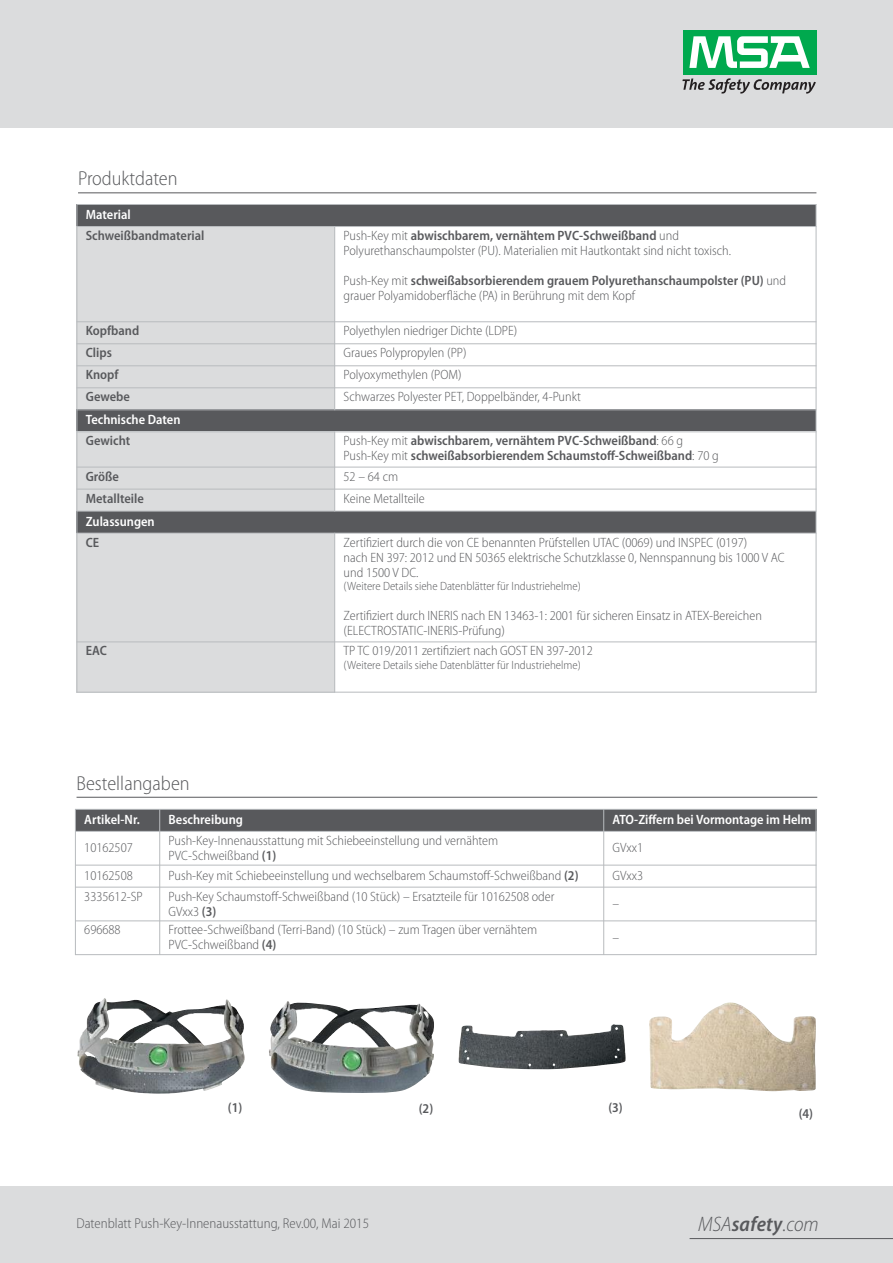
<style>
.page{position:relative;width:893px;height:1263px;background:#fff}
.page>*{position:absolute;margin:0;border:0;box-sizing:border-box;transform-origin:0 0}
.t1{font:italic 300 semi-condensed 21px "Myriad Pro";color:#58595c}
.t2{font:300 semi-condensed 20.25px "Myriad Pro";color:#58595c}
.t3{font:300 semi-condensed 14.25px "Myriad Pro";color:#58595c}
.t4{font:300 semi-condensed 13.5px/15px "Myriad Pro";color:#58595c}
.t5{font:600 semi-condensed 13.5px/15px "Myriad Pro";color:#58595c}
.t6{font:600 semi-condensed 13.5px "Myriad Pro";color:#fff}
.t7{font:300 semi-condensed 12px "Myriad Pro";color:#58595c}
.s1{font-weight:600}
.s2{font-weight:300}
</style>
<div class="page">
<div style="left:0;top:1186px;width:893px;height:77px;background:#dbdcdd"></div>
<div style="left:0;top:0;width:893px;height:128px;background:#dbdcdd"></div>
<div style="left:683px;top:30px;width:133px;height:44px;background:#00a94e"></div>
<svg style="left:689px;top:36px;width:121px;height:32px"></svg>
<svg style="left:682px;top:78px;width:134px;height:16px"></svg>
<hr style="left:690px;top:1238px;width:203px;height:1px;background:#58595c">
<img style="left:269px;top:1001px;width:165px;height:92px">
<img style="left:459px;top:1024px;width:167px;height:45px">
<img style="left:649px;top:1003px;width:167px;height:88px">
<img style="left:77px;top:998px;width:168px;height:96px">
<hr style="left:78px;top:192px;width:738px;height:1px;background:#58595c">
<div style="left:77px;top:204px;width:739px;height:22px;background:#58595c"></div>
<div style="left:77px;top:226px;width:258px;height:96px;background:#dbdcdd"></div>
<div style="left:77px;top:322px;width:258px;height:22px;background:#dbdcdd"></div>
<div style="left:77px;top:344px;width:258px;height:22px;background:#dbdcdd"></div>
<div style="left:77px;top:366px;width:258px;height:22px;background:#dbdcdd"></div>
<div style="left:77px;top:388px;width:258px;height:22px;background:#dbdcdd"></div>
<div style="left:77px;top:410px;width:739px;height:22px;background:#58595c"></div>
<div style="left:77px;top:432px;width:258px;height:35px;background:#dbdcdd"></div>
<div style="left:77px;top:467px;width:258px;height:22px;background:#dbdcdd"></div>
<div style="left:77px;top:489px;width:258px;height:22px;background:#dbdcdd"></div>
<div style="left:77px;top:511px;width:739px;height:22px;background:#58595c"></div>
<div style="left:77px;top:533px;width:258px;height:109px;background:#dbdcdd"></div>
<div style="left:77px;top:642px;width:258px;height:50px;background:#dbdcdd"></div>
<hr style="left:77px;top:204px;width:1px;height:488px;background:#b8bbbe">
<hr style="left:334px;top:226px;width:1px;height:184px;background:#b8bbbe">
<hr style="left:334px;top:431px;width:1px;height:80px;background:#b8bbbe">
<hr style="left:334px;top:533px;width:1px;height:159px;background:#b8bbbe">
<hr style="left:816px;top:204px;width:1px;height:488px;background:#b8bbbe">
<hr style="left:77px;top:204px;width:739px;height:1px;background:#b8bbbe">
<hr style="left:77px;top:226px;width:739px;height:1px;background:#b8bbbe">
<hr style="left:77px;top:321px;width:739px;height:1px;background:#b8bbbe">
<hr style="left:77px;top:343px;width:739px;height:1px;background:#b8bbbe">
<hr style="left:77px;top:365px;width:739px;height:1px;background:#b8bbbe">
<hr style="left:77px;top:387px;width:739px;height:1px;background:#b8bbbe">
<hr style="left:77px;top:409px;width:739px;height:1px;background:#b8bbbe">
<hr style="left:77px;top:431px;width:739px;height:1px;background:#b8bbbe">
<hr style="left:77px;top:467px;width:739px;height:1px;background:#b8bbbe">
<hr style="left:77px;top:489px;width:739px;height:1px;background:#b8bbbe">
<hr style="left:77px;top:511px;width:739px;height:1px;background:#b8bbbe">
<hr style="left:77px;top:533px;width:739px;height:1px;background:#b8bbbe">
<hr style="left:77px;top:641px;width:739px;height:1px;background:#b8bbbe">
<hr style="left:77px;top:692px;width:739px;height:1px;background:#b8bbbe">
<hr style="left:77px;top:797px;width:740px;height:1px;background:#58595c">
<div style="left:75px;top:809px;width:85px;height:22px;background:#58595c"></div>
<div style="left:160px;top:809px;width:444px;height:22px;background:#58595c"></div>
<div style="left:604px;top:809px;width:212px;height:22px;background:#58595c"></div>
<hr style="left:75px;top:809px;width:1px;height:146px;background:#b8bbbe">
<hr style="left:159px;top:809px;width:1px;height:146px;background:#b8bbbe">
<hr style="left:603px;top:809px;width:1px;height:146px;background:#b8bbbe">
<hr style="left:816px;top:809px;width:1px;height:146px;background:#b8bbbe">
<hr style="left:75px;top:809px;width:741px;height:1px;background:#b8bbbe">
<hr style="left:75px;top:831px;width:741px;height:1px;background:#b8bbbe">
<hr style="left:75px;top:865px;width:741px;height:1px;background:#b8bbbe">
<hr style="left:75px;top:887px;width:741px;height:1px;background:#b8bbbe">
<hr style="left:75px;top:920px;width:741px;height:1px;background:#b8bbbe">
<hr style="left:75px;top:954px;width:741px;height:1px;background:#b8bbbe">
<h2 class="t2" style="left:78px;top:168px;width:101px">Produktdaten</h2>
<p class="t6" style="left:86px;top:207px;width:46px">Material</p>
<p class="t5" style="left:86px;top:228px;width:120px">Schweißbandmaterial</p>
<p class="t4" style="left:344px;top:228px;width:389px">Push-Key mit <span class="s1">abwischbarem, vernähtem PVC-Schweißband</span> und<br>Polyurethanschaumpolster (PU). Materialien mit Hautkontakt sind nicht toxisch.</p>
<p class="t4" style="left:344px;top:273px;width:444px">Push-Key mit <span class="s1">schweißabsorbierendem grauem Polyurethanschaumpolster (PU)</span> und grauer Polyamidoberfläche (PA) in Berührung mit dem Kopf</p>
<p class="t5" style="left:86px;top:323px;width:55px">Kopfband</p>
<p class="t4" style="left:344px;top:324px;width:175px">Polyethylen niedriger Dichte (LDPE)</p>
<p class="t5" style="left:86px;top:345px;width:28px">Clips</p>
<p class="t4" style="left:344px;top:346px;width:124px">Graues Polypropylen (PP)</p>
<p class="t5" style="left:86px;top:367px;width:34px">Knopf</p>
<p class="t4" style="left:344px;top:368px;width:120px">Polyoxymethylen (POM)</p>
<p class="t5" style="left:86px;top:389px;width:46px">Gewebe</p>
<p class="t4" style="left:344px;top:390px;width:239px">Schwarzes Polyester PET, Doppelbänder, 4-Punkt</p>
<p class="t6" style="left:86px;top:412px;width:96px">Technische Daten</p>
<p class="t5" style="left:86px;top:433px;width:46px">Gewicht</p>
<p class="t5" style="left:344px;top:433px;width:377px"><span class="s2">Push-Key mit</span> abwischbarem, vernähtem PVC-Schweißband<span class="s2">: 66 g<br>Push-Key mit</span> schweißabsorbierendem Schaumstoff-Schweißband<span class="s2">: 70 g</span></p>
<p class="t5" style="left:86px;top:469px;width:35px">Größe</p>
<p class="t4" style="left:344px;top:469px;width:56px">52–64cm</p>
<p class="t5" style="left:86px;top:491px;width:60px">Metallteile</p>
<p class="t4" style="left:344px;top:491px;width:83px">Keine Metallteile</p>
<p class="t6" style="left:86px;top:513px;width:70px">Zulassungen</p>
<p class="t5" style="left:86px;top:535px;width:15px">CE</p>
<p class="t4" style="left:344px;top:535px;width:443px">Zertifiziert durch die von CE benannten Prüfstellen UTAC (0069) und INSPEC (0197)<br>nach EN 397: 2012 und EN 50365 elektrische Schutzklasse 0, Nennspannung bis 1000 V AC und 1500 V DC.</p>
<p class="t7" style="left:344px;top:580px;width:239px">(Weitere Details siehe Datenblätter für Industriehelme)</p>
<p class="t4" style="left:344px;top:608px;width:420px">Zertifiziert durch INERIS nach EN 13463-1: 2001 für sicheren Einsatz in ATEX-Bereichen (ELECTROSTATIC-INERIS-Prüfung)</p>
<p class="t5" style="left:86px;top:644px;width:23px">EAC</p>
<p class="t4" style="left:344px;top:644px;width:251px">TP TC 019/2011 zertifiziert nach GOST EN 397-2012</p>
<p class="t7" style="left:344px;top:658px;width:239px">(Weitere Details siehe Datenblätter für Industriehelme)</p>
<h2 class="t2" style="left:77px;top:772px;width:115px">Bestellangaben</h2>
<p class="t6" style="left:84px;top:812px;width:57px">Artikel-Nr.</p>
<p class="t6" style="left:169px;top:812px;width:76px">Beschreibung</p>
<p class="t6" style="left:613px;top:812px;width:200px">ATO-Ziffern bei Vormontage im Helm</p>
<p class="t4" style="left:84px;top:841px;width:50px">10162507</p>
<p class="t4" style="left:169px;top:833px;width:331px">Push-Key-Innenausstattung mit Schiebeeinstellung und vernähtem<br>PVC-Schweißband <span class="s1">(1)</span></p>
<p class="t4" style="left:613px;top:841px;width:32px">GVxx1</p>
<p class="t4" style="left:84px;top:868px;width:50px">10162508</p>
<p class="t4" style="left:169px;top:868px;width:411px">Push-Key mit Schiebeeinstellung und wechselbarem Schaumstoff-Schweißband <span class="s1">(2)</span></p>
<p class="t4" style="left:613px;top:868px;width:32px">GVxx3</p>
<p class="t4" style="left:84px;top:889px;width:60px">3335612-SP</p>
<p class="t4" style="left:169px;top:889px;width:387px">Push-Key Schaumstoff-Schweißband (10 Stück) – Ersatzteile für 10162508 oder<br>GVxx3 <span class="s1">(3)</span></p>
<p class="t4" style="left:613px;top:896px;width:8px">–</p>
<p class="t4" style="left:84px;top:923px;width:38px">696688</p>
<p class="t4" style="left:169px;top:923px;width:370px">Frottee-Schweißband (Terri-Band) (10 Stück) – zum Tragen über vernähtem<br>PVC-Schweißband <span class="s1">(4)</span></p>
<p class="t4" style="left:613px;top:930px;width:8px">–</p>
<p class="t5" style="left:228px;top:1100px;width:16px">(1)</p>
<p class="t5" style="left:419px;top:1101px;width:16px">(2)</p>
<p class="t5" style="left:608px;top:1100px;width:16px">(3)</p>
<p class="t3" style="left:77px;top:1215px;width:294px">Datenblatt Push-Key-Innenausstattung, Rev.00, Mai 2015</p>
<p class="t5" style="left:799px;top:1106px;width:16px">(4)</p>
<h1 class="t1" style="left:698px;top:1213px;width:122px">MSA<span class="s1">safety</span>.com</h1>
</div>
